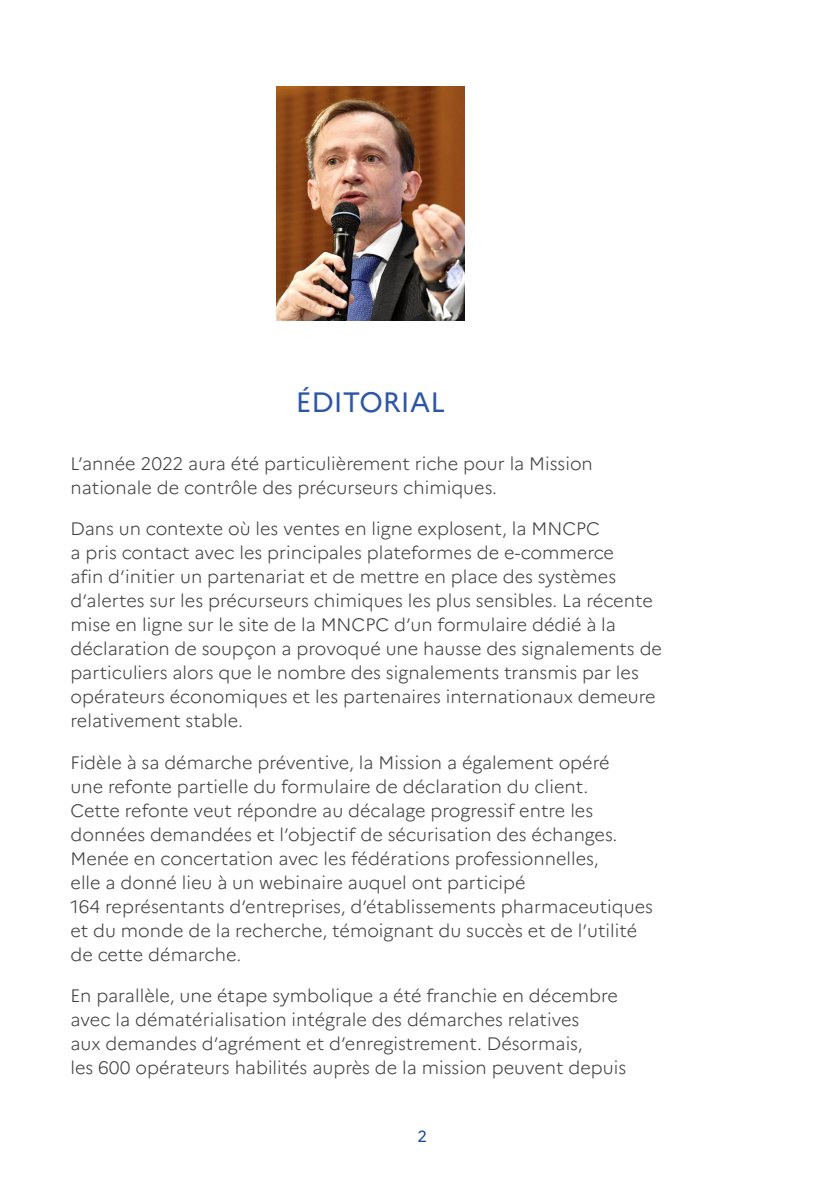
<style>
.page{position:relative;width:840px;height:1191px;background:#fff}
.page>*{position:absolute;margin:0;border:0;box-sizing:border-box;transform-origin:0 0}
.titre-editorial-H2{font:28px "Marianne";color:#2d56a6}
.texte-sommaire{font:300 18px/24px "Marianne";color:#3e3e3f}
.t1{font:16px "Marianne";color:#13499f}
</style>
<div class="page">
<img style="left:276px;top:87px;width:188px;height:234px">
<h2 class="titre-editorial-H2" style="left:295px;top:385px;width:151px">ÉDITORIAL</h2>
<p class="texte-sommaire" style="left:70px;top:452px;width:523px">L’année 2022 aura été particulièrement riche pour la Mission nationale de contrôle des précurseurs chimiques.</p>
<p class="texte-sommaire" style="left:70px;top:517px;width:592px">Dans un contexte où les ventes en ligne explosent, la MNCPC<br>a pris contact avec les principales plateformes de e-commerce<br>afin d’initier un partenariat et de mettre en place des systèmes d’alertes sur les précurseurs chimiques les plus sensibles. La récente mise en ligne sur le site de la MNCPC d’un formulaire dédié à la déclaration de soupçon a provoqué une hausse des signalements de particuliers alors que le nombre des signalements transmis par les opérateurs économiques et les partenaires internationaux demeure relativement stable.</p>
<p class="texte-sommaire" style="left:70px;top:750px;width:583px">Fidèle à sa démarche préventive, la Mission a également opéré<br>une refonte partielle du formulaire de déclaration du client.<br>Cette refonte veut répondre au décalage progressif entre les données demandées et l’objectif de sécurisation des échanges.<br>Menée en concertation avec les fédérations professionnelles,<br>elle a donné lieu à un webinaire auquel ont participé<br>164 représentants d’entreprises, d’établissements pharmaceutiques et du monde de la recherche, témoignant du succès et de l’utilité de cette démarche.</p>
<p class="texte-sommaire" style="left:70px;top:983px;width:557px">En parallèle, une étape symbolique a été franchie en décembre avec la dématérialisation intégrale des démarches relatives<br>aux demandes d’agrément et d’enregistrement. Désormais,<br>les 600 opérateurs habilités auprès de la mission peuvent depuis</p>
<p class="t1" style="left:417px;top:1126px;width:11px">2</p>
</div>
